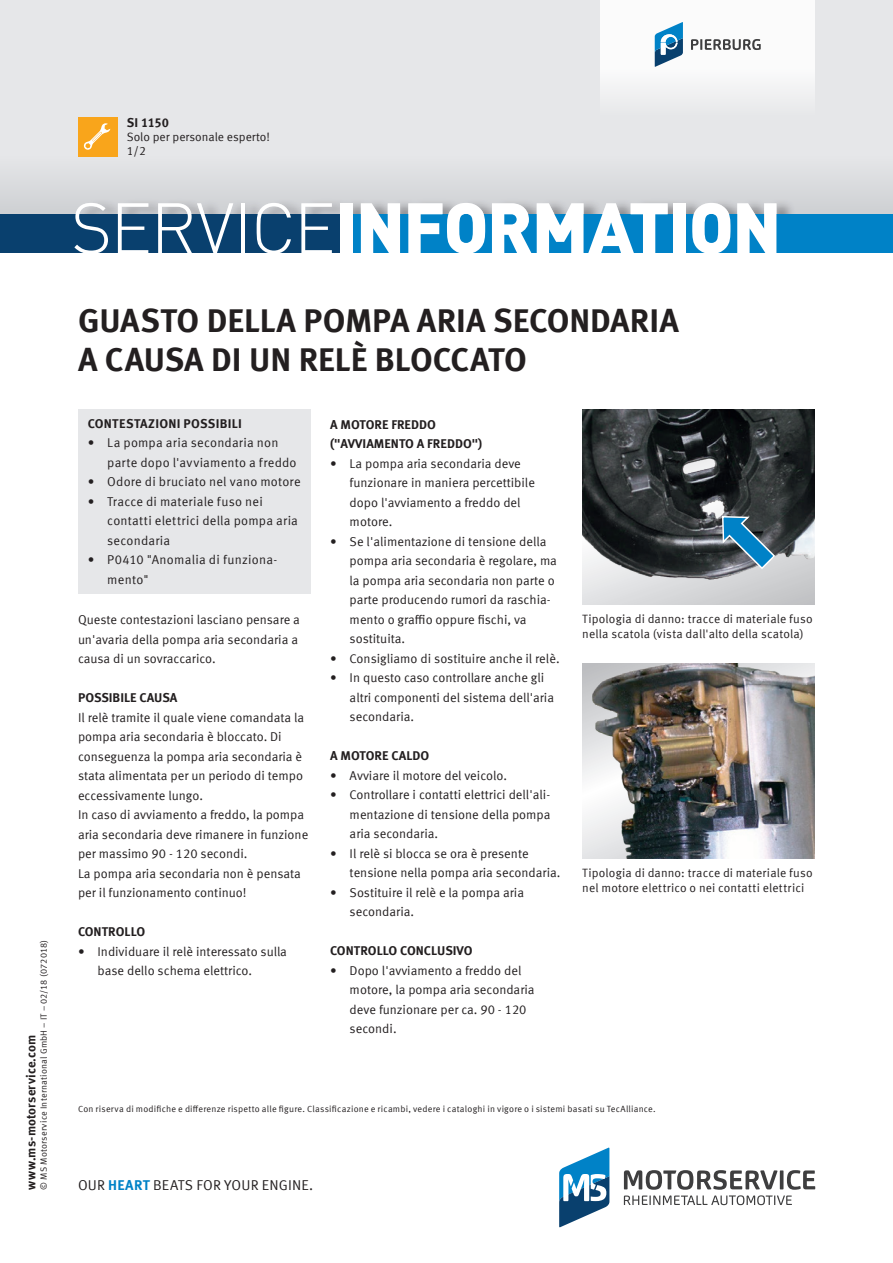
<style>
.page{position:relative;width:893px;height:1263px;background:#fff}
.page>*{position:absolute;margin:0;border:0;box-sizing:border-box;transform-origin:0 0}
.t1{font:900 70.5px "DIN Pro";letter-spacing:-.025em;color:#fff}
.t2{font:700 33px/39px "Meta Offc Pro";letter-spacing:-.005em;color:#231f20}
.t3{font:14.25px "Meta Offc Pro Norm";letter-spacing:.01em;color:#231f20}
.t4{font:12.75px/19.5px "Meta Offc Pro Norm";color:#231f20}
.t5{font:700 12.75px/19.5px "Meta Offc Pro";color:#231f20}
.t6{font:12.75px/19.5px "Meta Offc Pro Norm";letter-spacing:.02em;color:#231f20}
.t7{font:700 12.75px "Meta Offc Pro";letter-spacing:.02em;color:#231f20}
.t8{font:12px/14.7px "Meta Offc Pro Norm";letter-spacing:.01em;color:#231f20}
.t9{font:9px "Meta Offc Pro Norm";letter-spacing:.02em;color:#231f20}
.s1{font-weight:300}
.s2{font-family:"Meta Offc Pro";font-weight:700;color:#0082c7}
</style>
<div class="page">
<div style="left:0;top:0;width:893px;height:224px;background:#e6e7e9"></div>
<div style="left:0;top:156px;width:893px;height:58px;background:#dcdee0"></div>
<div style="left:77px;top:198px;width:719px;height:16px;background:#231f20;opacity:.4"></div>
<div style="left:0;top:214px;width:893px;height:39px;background:#09406e"></div>
<div style="left:347px;top:214px;width:546px;height:39px;background:#0082c7"></div>
<div style="left:78px;top:117px;width:39px;height:39px;background:#f9a51b"></div>
<svg style="left:83px;top:123px;width:27px;height:27px"></svg>
<div style="left:600px;top:0;width:215px;height:117px;background:linear-gradient(to bottom,#fff,#edeeef)"></div>
<svg style="left:691px;top:39px;width:70px;height:11px"></svg>
<svg style="left:655px;top:22px;width:28px;height:45px"></svg>
<svg style="left:559px;top:1147px;width:50px;height:80px"></svg>
<svg style="left:624px;top:1170px;width:191px;height:35px"></svg>
<div style="left:582px;top:410px;width:233px;height:194px;background:linear-gradient(to right,#e6e7e9,#c4c5c7)"></div>
<img style="left:582px;top:410px;width:233px;height:169px">
<svg style="left:582px;top:663px;width:10px;height:195px"></svg>
<img style="left:592px;top:663px;width:223px;height:195px">
<svg style="left:721px;top:515px;width:55px;height:55px;background:#4c7890"></svg>
<div style="left:78px;top:410px;width:233px;height:184px;background:#e6e7e9"></div>
<p class="t9" style="left:37px;top:1189px;width:251px;rotate:-90deg">© MS Motorservice International GmbH – IT – 02/18 (072018)</p>
<p class="t5" style="left:21px;top:1189px;width:156px;rotate:-90deg">www.ms-motorservice.com</p>
<p class="t5" style="left:127px;top:112px;width:44px">SI 1150</p>
<p class="t8" style="left:127px;top:129px;width:145px">Solo per personale esperto!</p>
<p class="t8" style="left:127px;top:143px;width:21px">1/2</p>
<h1 class="t1" style="left:71px;top:172px;width:712px"><span class="s1">SERVICE</span>INFORMATION</h1>
<h2 class="t2" style="left:78px;top:298px;width:602px">GUASTO DELLA POMPA ARIA SECONDARIA<br>A CAUSA DI UN RELÈ BLOCCATO</h2>
<p class="t7" style="left:88px;top:413px;width:156px">CONTESTAZIONI POSSIBILI</p>
<p class="t4" style="left:107px;top:432px;width:191px;text-indent:-19px">• La pompa aria secondaria non parte dopo l'avviamento a freddo</p>
<p class="t4" style="left:88px;top:471px;width:214px">• Odore di bruciato nel vano motore</p>
<p class="t4" style="left:107px;top:491px;width:192px;text-indent:-19px">• Tracce di materiale fuso nei contatti elettrici della pompa aria secondaria</p>
<p class="t6" style="left:107px;top:549px;width:172px;text-indent:-19px">• P0410 "Anomalia di funziona&shy;mento"</p>
<p class="t4" style="left:78px;top:609px;width:224px">Queste contestazioni lasciano pensare a un'avaria della pompa aria secondaria a causa di un sovraccarico.</p>
<p class="t5" style="left:78px;top:687px;width:101px">POSSIBILE CAUSA</p>
<p class="t4" style="left:78px;top:707px;width:232px">Il relè tramite il quale viene comandata la pompa aria secondaria è bloccato. Di conseguenza la pompa aria secondaria è stata alimentata per un periodo di tempo eccessivamente lungo.<br>In caso di avviamento a freddo, la pompa aria secondaria deve rimanere in funzione per massimo 90 - 120 secondi.<br>La pompa aria secondaria non è pensata per il funzionamento continuo!</p>
<p class="t5" style="left:78px;top:921px;width:69px">CONTROLLO</p>
<p class="t4" style="left:97px;top:940px;width:191px;text-indent:-19px">• Individuare il relè interessato sulla base dello schema elettrico.</p>
<p class="t5" style="left:330px;top:414px;width:154px">A MOTORE FREDDO ("AVVIAMENTO A FREDDO")</p>
<p class="t4" style="left:350px;top:453px;width:187px;text-indent:-19px">• La pompa aria secondaria deve funzionare in maniera percettibile dopo l'avviamento a freddo del motore.</p>
<p class="t4" style="left:350px;top:531px;width:209px;text-indent:-19px">• Se l'alimentazione di tensione della pompa aria secondaria è regolare, ma la pompa aria secondaria non parte o parte producendo rumori da raschia&shy;mento o graffio oppure fischi, va sostituita.</p>
<p class="t4" style="left:330px;top:648px;width:231px">• Consigliamo di sostituire anche il relè.</p>
<p class="t4" style="left:350px;top:667px;width:206px;text-indent:-19px">• In questo caso controllare anche gli altri componenti del sistema dell'aria secondaria.</p>
<p class="t5" style="left:330px;top:745px;width:101px">A MOTORE CALDO</p>
<p class="t4" style="left:330px;top:765px;width:178px">• Avviare il motore del veicolo.</p>
<p class="t4" style="left:350px;top:784px;width:202px;text-align:justify;text-indent:-19px">• Controllare i contatti elettrici dell'ali&shy;mentazione di tensione della pompa aria secondaria.</p>
<p class="t4" style="left:350px;top:843px;width:212px;text-indent:-19px">• Il relè si blocca se ora è presente tensione nella pompa aria secondaria.</p>
<p class="t4" style="left:350px;top:882px;width:176px;text-indent:-19px">• Sostituire il relè e la pompa aria secondaria.</p>
<p class="t5" style="left:330px;top:940px;width:144px">CONTROLLO CONCLUSIVO</p>
<p class="t4" style="left:350px;top:960px;width:186px;text-indent:-19px">• Dopo l'avviamento a freddo del motore, la pompa aria secondaria deve funzionare per ca. 90 - 120 secondi.</p>
<p class="t8" style="left:582px;top:611px;width:232px">Tipologia di danno: tracce di materiale fuso nella scatola (vista dall'alto della scatola)</p>
<p class="t8" style="left:582px;top:865px;width:232px">Tipologia di danno: tracce di materiale fuso nel motore elettrico o nei contatti elettrici</p>
<p class="t9" style="left:78px;top:1102px;width:579px">Con riserva di modifiche e differenze rispetto alle figure. Classificazione e ricambi, vedere i cataloghi in vigore o i sistemi basati su TecAlliance.</p>
<p class="t3" style="left:78px;top:1174px;width:237px">OUR <span class="s2">HEART</span> BEATS FOR YOUR ENGINE.</p>
</div>
